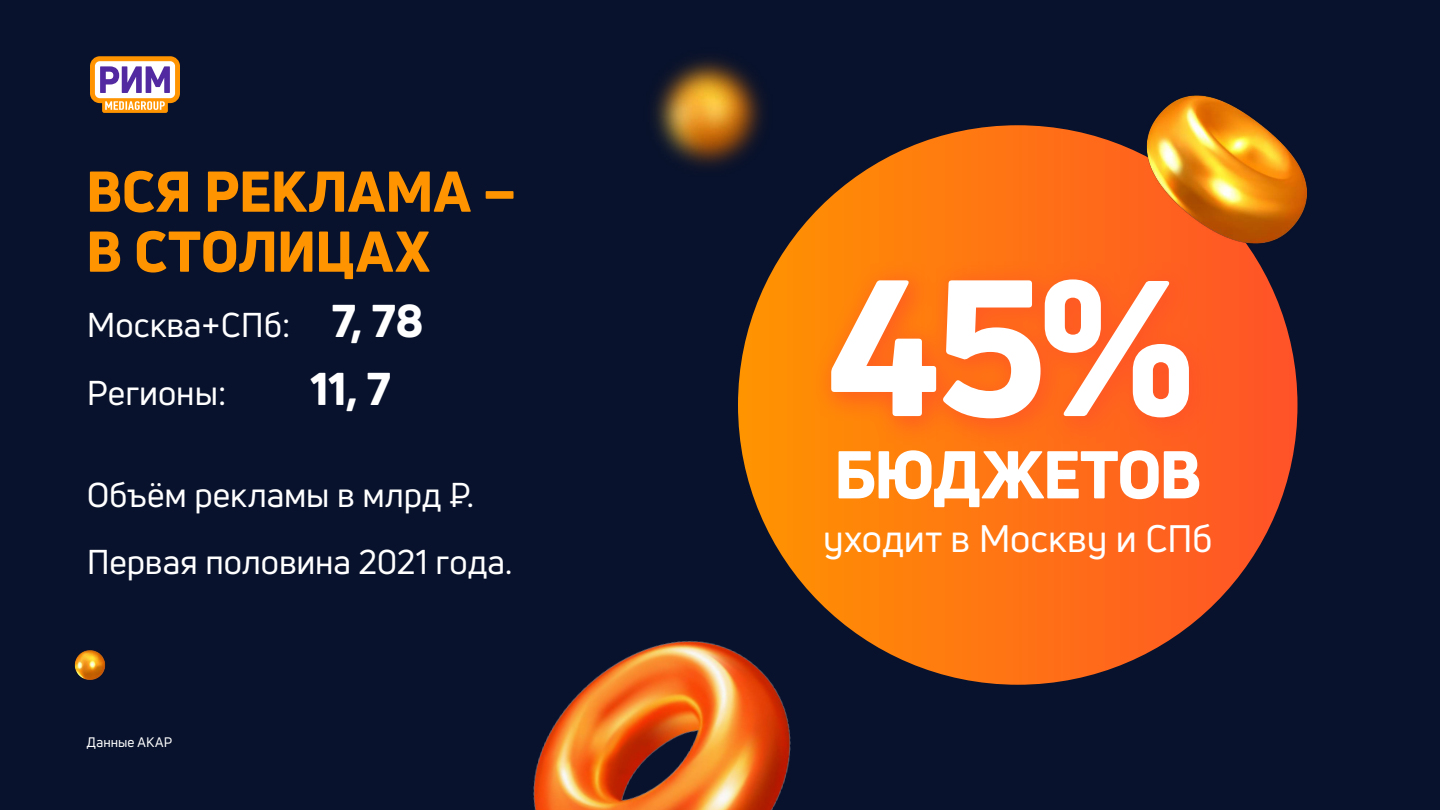
<style>
.page{position:relative;width:1440px;height:810px;background:#08122c}
.page>*{position:absolute;margin:0;border:0;box-sizing:border-box;transform-origin:0 0}
.t1{font:800 189.75px "Uni Neue";color:#fff}
.t2{font:800 66px "Uni Neue";letter-spacing:-.03em;color:#fff}
.t3{font:800 56.25px/60px "Uni Neue";letter-spacing:-.005em;color:#ff9400}
.t4{font:800 45px "Uni Neue";color:#fff}
.t5{font:37.5px "Uni Neue";color:#fff}
.t6{font:33.75px/67.5px "Uni Neue";color:#fff}
.t7{font:13.5px "Uni Neue";letter-spacing:.01em;color:#fff}
.s1{font-weight:800;font-size:45px}
</style>
<div class="page">
<svg style="left:90px;top:56px;width:90px;height:57px;background:#c79e8d"></svg>
<div style="left:738px;top:125px;width:560px;height:560px;background:linear-gradient(to right,#ff9400,#fd5129);border-radius:280px"></div>
<div style="left:811px;top:260px;width:409px;height:189px;background:#ff5129;opacity:.71"></div>
<img style="left:74px;top:650px;width:32px;height:30px">
<img style="left:1118px;top:95px;width:189px;height:184px">
<img style="left:533px;top:593px;width:305px;height:217px">
<img style="left:653px;top:58px;width:110px;height:110px">
<h3 class="t3" style="left:86px;top:161px;width:432px">ВСЯ РЕКЛАМА –<br>В СТОЛИЦАХ</h3>
<p class="t6" style="left:87px;top:291px;width:338px">Москва+СПб: <span class="s1">7, 78<br></span>Регионы:</p>
<h3 class="t4" style="left:311px;top:358px;width:82px">11, 7</h3>
<p class="t6" style="left:87px;top:461px;width:427px">Объём рекламы в млрд ₽.<br>Первая половина 2021 года.</p>
<p class="t7" style="left:87px;top:734px;width:87px">Данные АКАР</p>
<h1 class="t1" style="left:827px;top:220px;width:370px">45%</h1>
<h2 class="t2" style="left:834px;top:430px;width:370px">БЮДЖЕТОВ</h2>
<p class="t5" style="left:823px;top:516px;width:391px">уходит в Москву и СПб</p>
</div>
